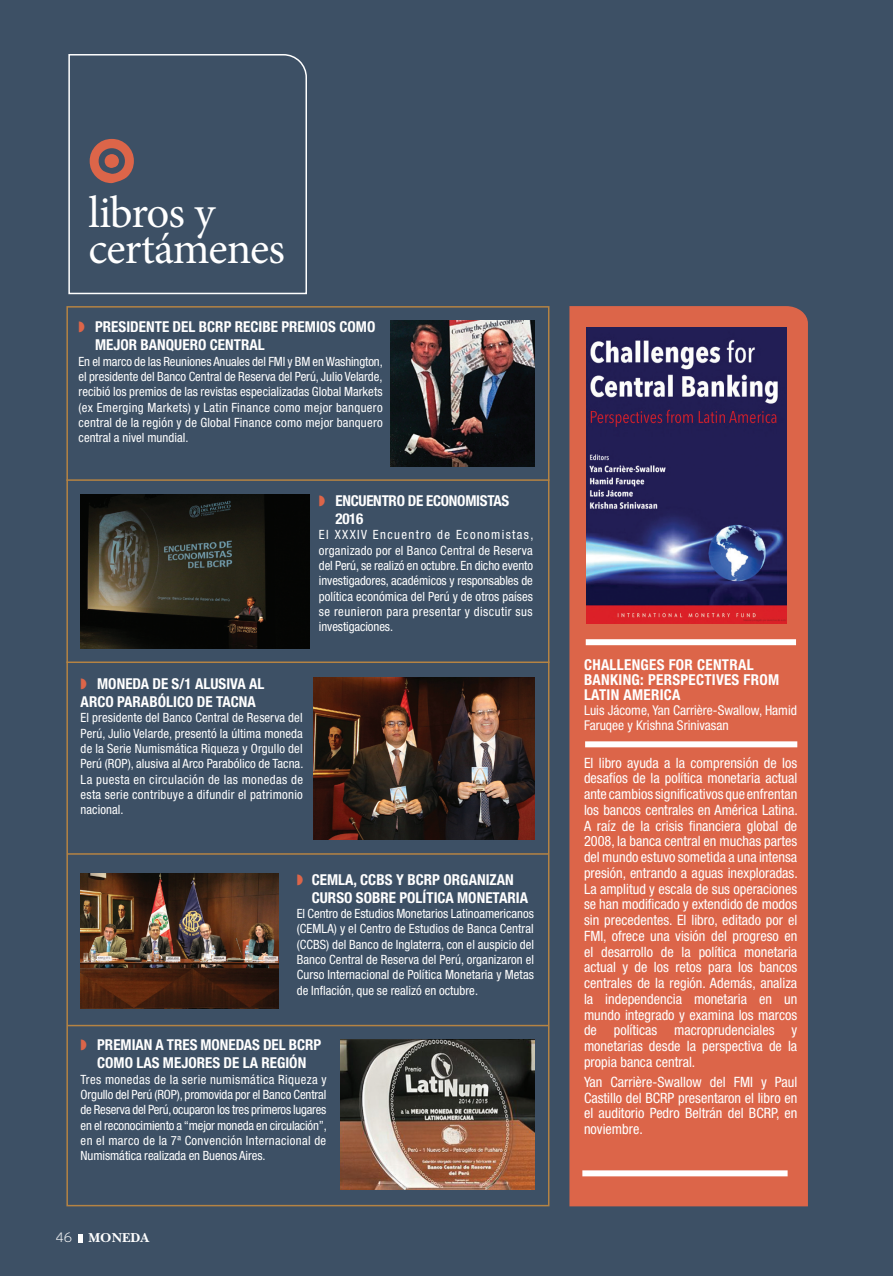
<style>
.page{position:relative;width:893px;height:1276px;background:#3d5065}
.page>*{position:absolute;margin:0;border:0;box-sizing:border-box;transform-origin:0 0}
.t1{font:45px "Minion Pro";letter-spacing:-.02em;color:#fff}
.t2{font:700 condensed 15px/18px "Helvetica Neue LT Std";letter-spacing:.005em;color:#fff}
.t3{font:700 condensed 15px/18px "Helvetica Neue LT Std";letter-spacing:-.015em;color:#fff}
.t4{font:condensed 14.25px/15.8px "Helvetica Neue LT Std";color:#fff;text-align:justify}
.t5{font:condensed 13.5px/15px "Helvetica Neue LT Std";color:#fff}
.t6{font:13.5px "New Baskerville Bold SC";color:#fff}
.t7{font:200 13.5px "Interstate";color:#fff}
.t8{font:condensed 12.75px/15.3px "Helvetica Neue LT Std";letter-spacing:.01em;color:#fff;text-align:justify}
.s1{color:#dc6549}
</style>
<div class="page">
<svg style="left:68px;top:54px;width:239px;height:241px"></svg>
<div style="left:569px;top:306px;width:239px;height:900px;background:#dc6549"></div>
<svg style="left:90px;top:139px;width:44px;height:44px"></svg>
<div style="left:586px;top:639px;width:210px;height:6px;background:#fff"></div>
<div style="left:585px;top:741px;width:212px;height:6px;background:#fff"></div>
<div style="left:582px;top:1170px;width:206px;height:6px;background:#fff"></div>
<img style="left:586px;top:327px;width:200px;height:297px">
<img style="left:340px;top:1039px;width:194px;height:150px">
<img style="left:81px;top:494px;width:229px;height:155px">
<img style="left:314px;top:678px;width:220px;height:162px">
<img style="left:81px;top:873px;width:198px;height:135px">
<img style="left:391px;top:321px;width:143px;height:145px">
<hr style="left:66px;top:661px;width:483px;height:2px;background:#b58343">
<hr style="left:66px;top:479px;width:483px;height:2px;background:#b58343">
<hr style="left:67px;top:853px;width:482px;height:1px;background:#b58343">
<hr style="left:67px;top:1024px;width:482px;height:2px;background:#b58343">
<svg style="left:79px;top:1234px;width:4px;height:8px"></svg>
<p class="t1" style="left:89px;top:183px;width:128px">libros y</p>
<p class="t1" style="left:89px;top:219px;width:198px">certámenes</p>
<p class="t2" style="left:95px;top:318px;width:282px;text-indent:-16px"><span class="s1">◗</span> PRESIDENTE DEL BCRP RECIBE PREMIOS COMO<br>MEJOR BANQUERO CENTRAL</p>
<p class="t8" style="left:79px;top:353px;width:306px">En el marco de las Reuniones Anuales del FMI y BM en Washington, el presidente del Banco Central de Reserva del Perú, Julio Velarde, recibió los premios de las revistas especializadas Global Markets (ex Emerging Markets) y Latin Finance como mejor banquero central de la región y de Global Finance como mejor banquero central a nivel mundial.</p>
<p class="t3" style="left:335px;top:491px;width:175px;text-indent:-16px"><span class="s1">◗</span> ENCUENTRO DE ECONOMISTAS<br>2016</p>
<p class="t8" style="left:319px;top:527px;width:216px">El XXXIV Encuentro de Economistas, organizado por el Banco Central de Reserva del Perú, se realizó en octubre. En dicho evento investigadores, académicos y responsables de política económica del Perú y de otros países se reunieron para presentar y discutir sus investigaciones.</p>
<p class="t2" style="left:81px;top:674px;width:185px"><span class="s1">◗</span> MONEDA DE S/1 ALUSIVA AL<br>ARCO PARABÓLICO DE TACNA</p>
<p class="t8" style="left:81px;top:710px;width:224px">El presidente del Banco Central de Reserva del Perú, Julio Velarde, presentó la última moneda de la Serie Numismática Riqueza y Orgullo del Perú (ROP), alusiva al Arco Parabólico de Tacna.<br>La puesta en circulación de las monedas de esta serie contribuye a difundir el patrimonio nacional.</p>
<p class="t2" style="left:312px;top:870px;width:218px;text-indent:-15px"><span class="s1">◗</span> CEMLA, CCBS Y BCRP ORGANIZAN<br>CURSO SOBRE POLÍTICA MONETARIA</p>
<p class="t8" style="left:297px;top:905px;width:239px">El Centro de Estudios Monetarios Latinoamericanos (CEMLA) y el Centro de Estudios de Banca Central (CCBS) del Banco de Inglaterra, con el auspicio del Banco Central de Reserva del Perú, organizaron el Curso Internacional de Política Monetaria y Metas de Inflación, que se realizó en octubre.</p>
<p class="t2" style="left:81px;top:1036px;width:242px;text-align:center"><span class="s1">◗</span> PREMIAN A TRES MONEDAS DEL BCRP<br>COMO LAS MEJORES DE LA REGIÓN</p>
<p class="t8" style="left:81px;top:1071px;width:248px">Tres monedas de la serie numismática Riqueza y Orgullo del Perú (ROP), promovida por el Banco Central de Reserva del Perú, ocuparon los tres primeros lugares en el reconocimiento a “mejor moneda en circulación”, en el marco de la 7ª Convención Internacional de Numismática realizada en Buenos Aires.</p>
<p class="t7" style="left:56px;top:1230px;width:18px">46</p>
<p class="t6" style="left:88px;top:1230px;width:62px">MONEDA</p>
<p class="t2" style="left:584px;top:657px;width:197px;line-height:15px">CHALLENGES FOR CENTRAL<br>BANKING: PERSPECTIVES FROM<br>LATIN AMERICA</p>
<p class="t5" style="left:584px;top:703px;width:214px">Luis Jácome, Yan Carrière-Swallow, Hamid<br>Faruqee y Krishna Srinivasan</p>
<p class="t4" style="left:584px;top:754px;width:215px">El libro ayuda a la comprensión de los desafíos de la política monetaria actual ante cambios significativos que enfrentan los bancos centrales en América Latina.<br>A raíz de la crisis financiera global de 2008, la banca central en muchas partes del mundo estuvo sometida a una intensa presión, entrando a aguas inexploradas.<br>La amplitud y escala de sus operaciones se han modificado y extendido de modos sin precedentes. El libro, editado por el FMI, ofrece una visión del progreso en el desarrollo de la política monetaria actual y de los retos para los bancos centrales de la región. Además, analiza la independencia monetaria en un mundo integrado y examina los marcos de políticas macroprudenciales y monetarias desde la perspectiva de la propia banca central.</p>
<p class="t4" style="left:584px;top:1074px;width:215px">Yan Carrière-Swallow del FMI y Paul Castillo del BCRP presentaron el libro en el auditorio Pedro Beltrán del BCRP, en noviembre.</p>
</div>
